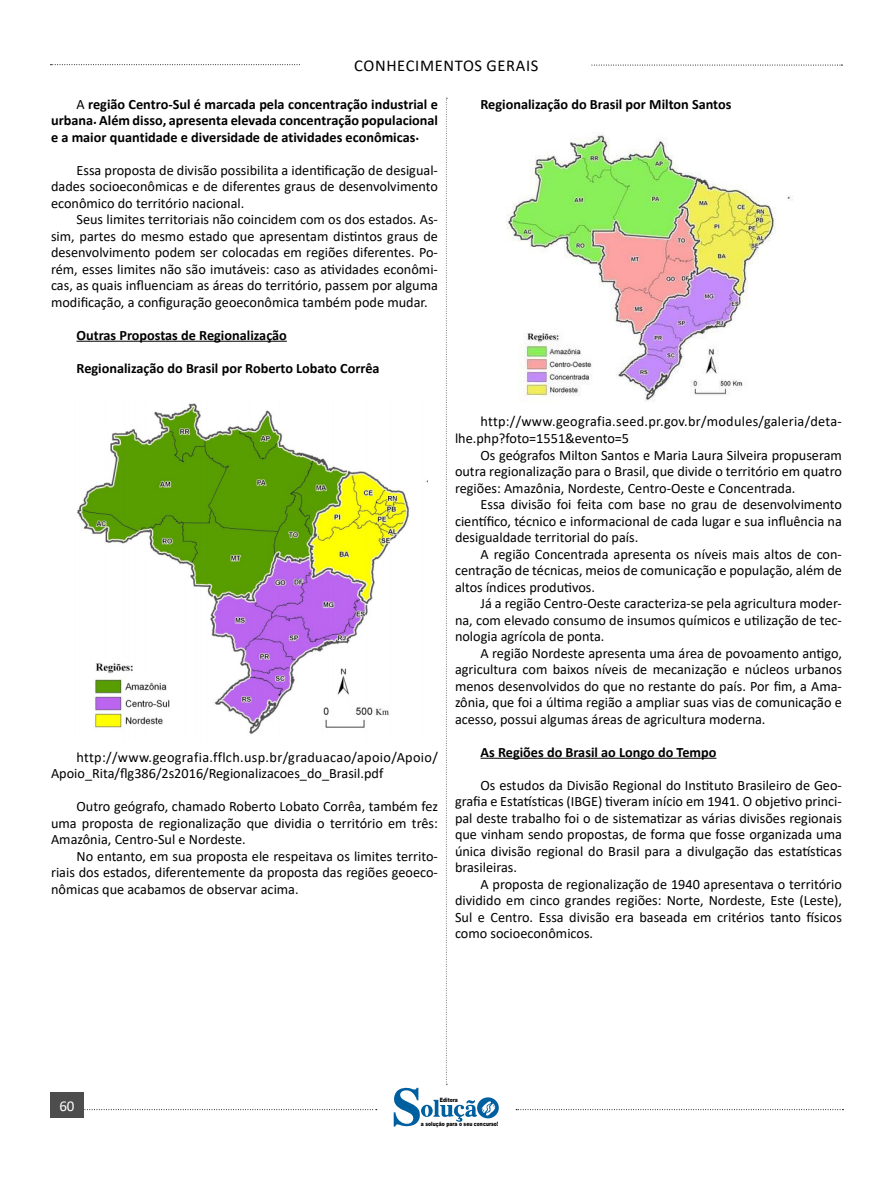
<style>
.page{position:relative;width:893px;height:1191px;background:#fff}
.page>*{position:absolute;margin:0;border:0;box-sizing:border-box;transform-origin:0 0}
.t1{font:16.5px "Calibri";letter-spacing:.04em;color:#000}
.t2{font:15px "Calibri";color:#fff}
.TEXTO_BASE{font:14.25px/16.5px "Calibri";color:#000;text-align:justify}
.TEXTO_BASE-2{font:700 14.25px/16.5px "Calibri";color:#000;text-align:justify}
.TITULO_DE_ASSUNTO__CORPO{font:700 14.25px "Calibri";color:#000}
.t3{font:900 6px "Arial";color:#000;scale:.76 1}
.s1{font-weight:400}
</style>
<div class="page">
<svg style="left:84px;top:1109px;width:293px;height:1px"></svg>
<svg style="left:50px;top:64px;width:250px;height:1px"></svg>
<svg style="left:591px;top:65px;width:251px;height:1px"></svg>
<svg style="left:516px;top:1109px;width:327px;height:1px"></svg>
<div style="left:50px;top:1092px;width:34px;height:26px;background:#4d4d4d"></div>
<svg style="left:394px;top:98px;width:105px;height:1029px"></svg>
<hr style="left:77px;top:341px;width:210px;height:1px;background:#000">
<img style="left:77px;top:392px;width:350px;height:353px">
<hr style="left:480px;top:757px;width:236px;height:1px;background:#000">
<img style="left:472px;top:128px;width:321px;height:282px">
<p class="t1" style="left:354px;top:54px;width:186px">CONHECIMENTOS GERAIS</p>
<p class="TEXTO_BASE-2" style="left:51px;top:95px;width:388px;text-indent:26px"><span class="s1">A</span> região Centro-Sul é marcada pela concentração industrial e urbana. Além disso, apresenta elevada concentração populacional e a maior quantidade e diversidade de atividades econômicas.</p>
<p class="TEXTO_BASE" style="left:51px;top:161px;width:388px;text-indent:26px">Essa proposta de divisão possibilita a identificação de desigual&shy;dades socioeconômicas e de diferentes graus de desenvolvimento econômico do território nacional.</p>
<p class="TEXTO_BASE" style="left:51px;top:211px;width:388px;text-indent:26px">Seus limites territoriais não coincidem com os dos estados. As&shy;sim, partes do mesmo estado que apresentam distintos graus de desenvolvimento podem ser colocadas em regiões diferentes. Po&shy;rém, esses limites não são imutáveis: caso as atividades econômi&shy;cas, as quais influenciam as áreas do território, passem por alguma modificação, a configuração geoeconômica também pode mudar.</p>
<p class="TEXTO_BASE-2" style="left:77px;top:326px;width:212px">Outras Propostas de Regionalização</p>
<p class="TITULO_DE_ASSUNTO__CORPO" style="left:77px;top:358px;width:305px">Regionalização do Brasil por Roberto Lobato Corrêa</p>
<p class="TEXTO_BASE" style="left:51px;top:748px;width:388px;text-indent:26px">http://www.geografia.fflch.usp.br/graduacao/apoio/Apoio/<br>Apoio_Rita/flg386/2s2016/Regionalizacoes_do_Brasil.pdf</p>
<p class="TEXTO_BASE" style="left:51px;top:797px;width:388px;text-indent:26px">Outro geógrafo, chamado Roberto Lobato Corrêa, também fez uma proposta de regionalização que dividia o território em três:<br>Amazônia, Centro-Sul e Nordeste.</p>
<p class="TEXTO_BASE" style="left:51px;top:847px;width:388px;text-indent:26px">No entanto, em sua proposta ele respeitava os limites territo&shy;riais dos estados, diferentemente da proposta das regiões geoeco&shy;nômicas que acabamos de observar acima.</p>
<p class="TITULO_DE_ASSUNTO__CORPO" style="left:480px;top:94px;width:252px">Regionalização do Brasil por Milton Santos</p>
<p class="TEXTO_BASE" style="left:455px;top:413px;width:388px;text-indent:26px">http://www.geografia.seed.pr.gov.br/modules/galeria/deta&shy;lhe.php?foto=1551&amp;evento=5</p>
<p class="TEXTO_BASE" style="left:455px;top:446px;width:388px;text-indent:26px">Os geógrafos Milton Santos e Maria Laura Silveira propuseram outra regionalização para o Brasil, que divide o território em quatro regiões: Amazônia, Nordeste, Centro-Oeste e Concentrada.</p>
<p class="TEXTO_BASE" style="left:455px;top:495px;width:388px;text-indent:26px">Essa divisão foi feita com base no grau de desenvolvimento científico, técnico e informacional de cada lugar e sua influência na desigualdade territorial do país.</p>
<p class="TEXTO_BASE" style="left:455px;top:545px;width:388px;text-indent:26px">A região Concentrada apresenta os níveis mais altos de con&shy;centração de técnicas, meios de comunicação e população, além de altos índices produtivos.</p>
<p class="TEXTO_BASE" style="left:455px;top:594px;width:388px;text-indent:26px">Já a região Centro-Oeste caracteriza-se pela agricultura moder&shy;na, com elevado consumo de insumos químicos e utilização de tec&shy;nologia agrícola de ponta.</p>
<p class="TEXTO_BASE" style="left:455px;top:644px;width:388px;text-indent:26px">A região Nordeste apresenta uma área de povoamento antigo, agricultura com baixos níveis de mecanização e núcleos urbanos menos desenvolvidos do que no restante do país. Por fim, a Ama&shy;zônia, que foi a última região a ampliar suas vias de comunicação e acesso, possui algumas áreas de agricultura moderna.</p>
<p class="TEXTO_BASE-2" style="left:480px;top:743px;width:237px">As Regiões do Brasil ao Longo do Tempo</p>
<p class="TEXTO_BASE" style="left:455px;top:776px;width:388px;text-indent:26px">Os estudos da Divisão Regional do Instituto Brasileiro de Geo&shy;grafia e Estatísticas (IBGE) tiveram início em 1941. O objetivo princi&shy;pal deste trabalho foi o de sistematizar as várias divisões regionais que vinham sendo propostas, de forma que fosse organizada uma única divisão regional do Brasil para a divulgação das estatísticas brasileiras.</p>
<p class="TEXTO_BASE" style="left:455px;top:875px;width:388px;text-indent:26px">A proposta de regionalização de 1940 apresentava o território dividido em cinco grandes regiões: Norte, Nordeste, Este (Leste), Sul e Centro. Essa divisão era baseada em critérios tanto físicos como socioeconômicos.</p>
<p class="t2" style="left:56px;top:1097px;width:20px">6060</p>
<p class="t3" style="left:440px;top:1095px;width:25px">Editora</p>
<p class="t3" style="left:421px;top:1119px;width:103px">a solução para o seu concurso!</p>
</div>
